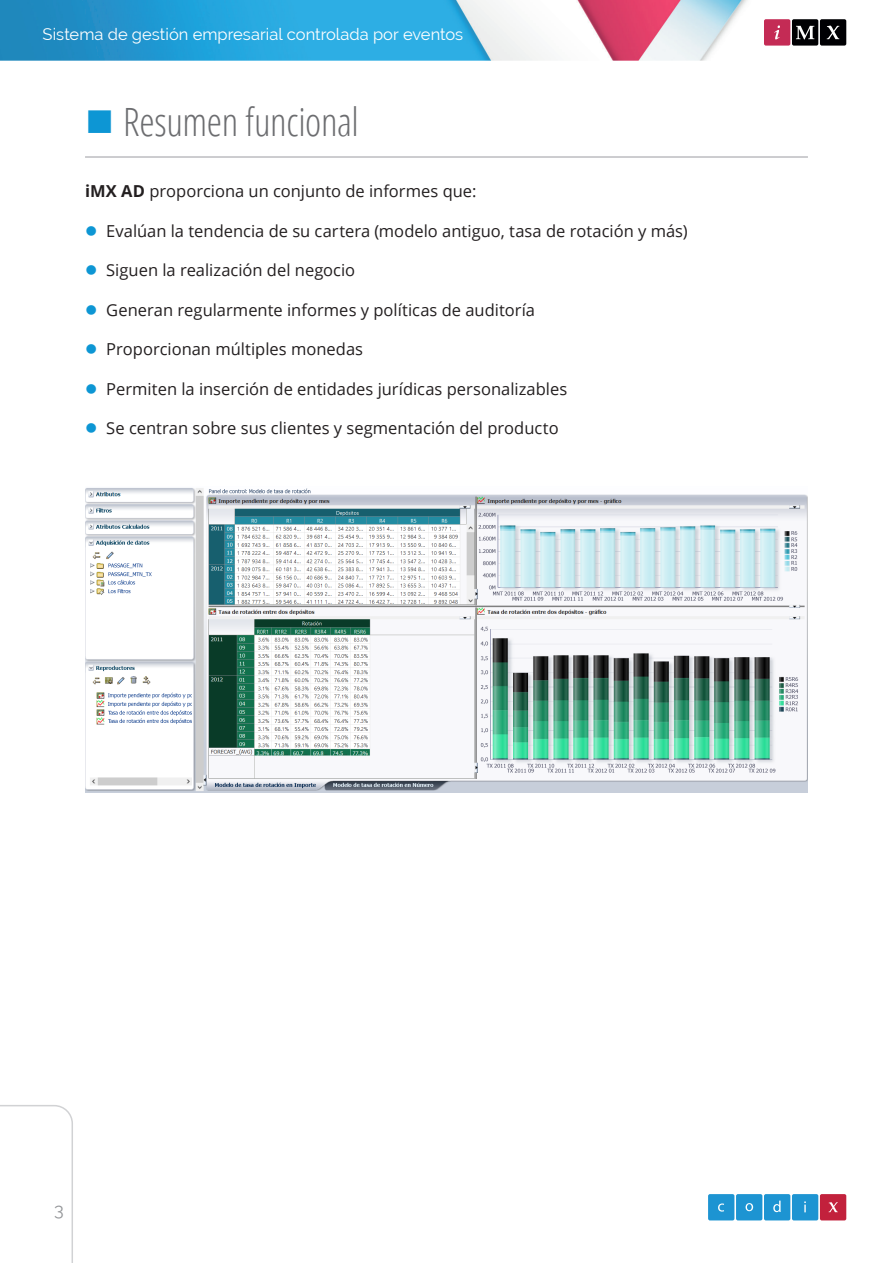
<style>
.page{position:relative;width:893px;height:1263px;background:#fff}
.page>*{position:absolute;margin:0;border:0;box-sizing:border-box;transform-origin:0 0}
.t1{font:300 condensed 39px "Open Sans";letter-spacing:-.01em;color:#6c6d70}
.t2{font:18px "Raleway";color:#939598}
.Body{font:16.5px "Open Sans";color:#231f20}
.t3{font:16.5px "Raleway";color:#fff}
.s1{font-weight:700}
</style>
<div class="page">
<img style="left:0;top:0;width:748px;height:61px">
<svg style="left:764px;top:19px;width:82px;height:27px;background:#623442"></svg>
<svg style="left:708px;top:1194px;width:138px;height:26px;background:#4e88bb"></svg>
<svg style="left:0;top:1105px;width:73px;height:158px"></svg>
<hr style="left:85px;top:156px;width:723px;height:2px;background:#bcbdc0">
<img style="left:85px;top:488px;width:723px;height:304px">
<p class="t3" style="left:43px;top:25px;width:422px">Sistema de gestión empresarial controlada por eventos</p>
<p class="t1" style="left:123px;top:96px;width:237px">Resumen funcional</p>
<p class="Body" style="left:85px;top:180px;width:393px"><span class="s1">iMX AD</span> proporciona un conjunto de informes que:</p>
<p class="Body" style="left:106px;top:219px;width:583px">Evalúan la tendencia de su cartera (modelo antiguo, tasa de rotación y más)</p>
<p class="Body" style="left:106px;top:259px;width:250px">Siguen la realización del negocio</p>
<p class="Body" style="left:106px;top:298px;width:430px">Generan regularmente informes y políticas de auditoría</p>
<p class="Body" style="left:106px;top:338px;width:258px">Proporcionan múltiples monedas</p>
<p class="Body" style="left:106px;top:377px;width:463px">Permiten la inserción de entidades jurídicas personalizables</p>
<p class="Body" style="left:106px;top:417px;width:454px">Se centran sobre sus clientes y segmentación del producto</p>
<p class="t2" style="left:54px;top:1199px;width:11px">3</p>
</div>
